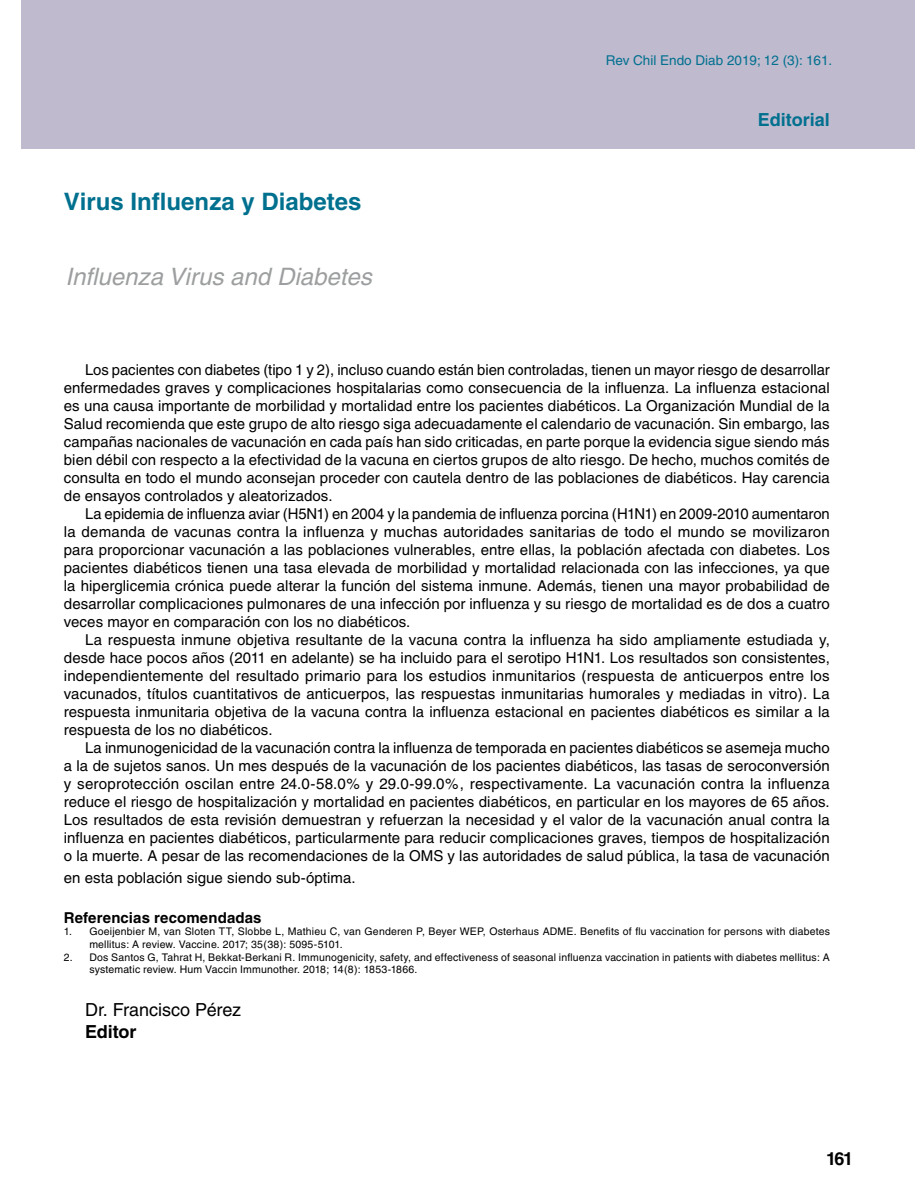
<style>
.page{position:relative;width:915px;height:1191px;background:#fff}
.page>*{position:absolute;margin:0;border:0;box-sizing:border-box;transform-origin:0 0}
.t1{font:italic 24px "Helvetica";color:#9c9e9f}
.t2{font:700 24px "Helvetica";color:#00708f}
.t3{font:18px "Helvetica";letter-spacing:-.005em;color:#000}
.t4{font:700 18px "Helvetica";letter-spacing:-.01em;color:#000}
.t5{font:700 18px "Helvetica";color:#00708f}
.t6{font:15px/18px "Helvetica";letter-spacing:.005em;color:#000;text-align:justify}
.t7{font:700 15px "Helvetica";letter-spacing:.005em;color:#000}
.t8{font:13.5px "Helvetica";color:#00708f}
.t9{font:10.5px/12.6px "Helvetica";letter-spacing:.015em;color:#000}
</style>
<div class="page">
<div style="left:21px;top:0;width:893px;height:149px;background:#c0bace"></div>
<p class="t8" style="left:605px;top:52px;width:228px">Rev Chil Endo Diab 2019; 12 (3): 161.</p>
<h1 class="t2" style="left:64px;top:187px;width:299px">Virus Influenza y Diabetes</h1>
<h1 class="t1" style="left:65px;top:262px;width:307px">Influenza Virus and Diabetes</h1>
<p class="t5" style="left:757px;top:109px;width:74px">Editorial</p>
<p class="t6" style="left:64px;top:361px;width:767px;text-indent:21px">Los pacientes con diabetes (tipo 1 y 2), incluso cuando están bien controladas, tienen un mayor riesgo de desarrollar enfermedades graves y complicaciones hospitalarias como consecuencia de la influenza. La influenza estacional es una causa importante de morbilidad y mortalidad entre los pacientes diabéticos. La Organización Mundial de la Salud recomienda que este grupo de alto riesgo siga adecuadamente el calendario de vacunación. Sin embargo, las campañas nacionales de vacunación en cada país han sido criticadas, en parte porque la evidencia sigue siendo más bien débil con respecto a la efectividad de la vacuna en ciertos grupos de alto riesgo. De hecho, muchos comités de consulta en todo el mundo aconsejan proceder con cautela dentro de las poblaciones de diabéticos. Hay carencia de ensayos controlados y aleatorizados.</p>
<p class="t6" style="left:64px;top:505px;width:767px;text-indent:21px">La epidemia de influenza aviar (H5N1) en 2004 y la pandemia de influenza porcina (H1N1) en 2009-2010 aumentaron la demanda de vacunas contra la influenza y muchas autoridades sanitarias de todo el mundo se movilizaron para proporcionar vacunación a las poblaciones vulnerables, entre ellas, la población afectada con diabetes. Los pacientes diabéticos tienen una tasa elevada de morbilidad y mortalidad relacionada con las infecciones, ya que la hiperglicemia crónica puede alterar la función del sistema inmune. Además, tienen una mayor probabilidad de desarrollar complicaciones pulmonares de una infección por influenza y su riesgo de mortalidad es de dos a cuatro veces mayor en comparación con los no diabéticos.</p>
<p class="t6" style="left:64px;top:631px;width:767px;text-indent:21px">La respuesta inmune objetiva resultante de la vacuna contra la influenza ha sido ampliamente estudiada y, desde hace pocos años (2011 en adelante) se ha incluido para el serotipo H1N1. Los resultados son consistentes, independientemente del resultado primario para los estudios inmunitarios (respuesta de anticuerpos entre los vacunados, títulos cuantitativos de anticuerpos, las respuestas inmunitarias humorales y mediadas in vitro). La respuesta inmunitaria objetiva de la vacuna contra la influenza estacional en pacientes diabéticos es similar a la respuesta de los no diabéticos.</p>
<p class="t6" style="left:64px;top:739px;width:767px;text-indent:21px">La inmunogenicidad de la vacunación contra la influenza de temporada en pacientes diabéticos se asemeja mucho a la de sujetos sanos. Un mes después de la vacunación de los pacientes diabéticos, las tasas de seroconversión y seroprotección oscilan entre 24.0-58.0% y 29.0-99.0%, respectivamente. La vacunación contra la influenza reduce el riesgo de hospitalización y mortalidad en pacientes diabéticos, en particular en los mayores de 65 años.<br>Los resultados de esta revisión demuestran y refuerzan la necesidad y el valor de la vacunación anual contra la influenza en pacientes diabéticos, particularmente para reducir complicaciones graves, tiempos de hospitalización o la muerte. A pesar de las recomendaciones de la OMS y las autoridades de salud pública, la tasa de vacunación</p>
<p class="t6" style="left:64px;top:868px;width:293px">en esta población sigue siendo sub-óptima.</p>
<p class="t7" style="left:64px;top:908px;width:199px">Referencias recomendadas</p>
<p class="t9" style="left:89px;top:925px;width:741px;text-indent:-26px">1. Goeijenbier M, van Sloten TT, Slobbe L, Mathieu C, van Genderen P, Beyer WEP, Osterhaus ADME. Benefits of flu vaccination for persons with diabetes mellitus: A review. Vaccine. 2017; 35(38): 5095-5101.</p>
<p class="t9" style="left:89px;top:950px;width:741px;text-indent:-26px">2. Dos Santos G, Tahrat H, Bekkat-Berkani R. Immunogenicity, safety, and effectiveness of seasonal influenza vaccination in patients with diabetes mellitus: A systematic review. Hum Vaccin Immunother. 2018; 14(8): 1853-1866.</p>
<p class="t3" style="left:85px;top:999px;width:157px">Dr. Francisco Pérez</p>
<p class="t4" style="left:85px;top:1020px;width:53px">Editor</p>
<p class="t4" style="left:825px;top:1148px;width:28px">161</p>
</div>
